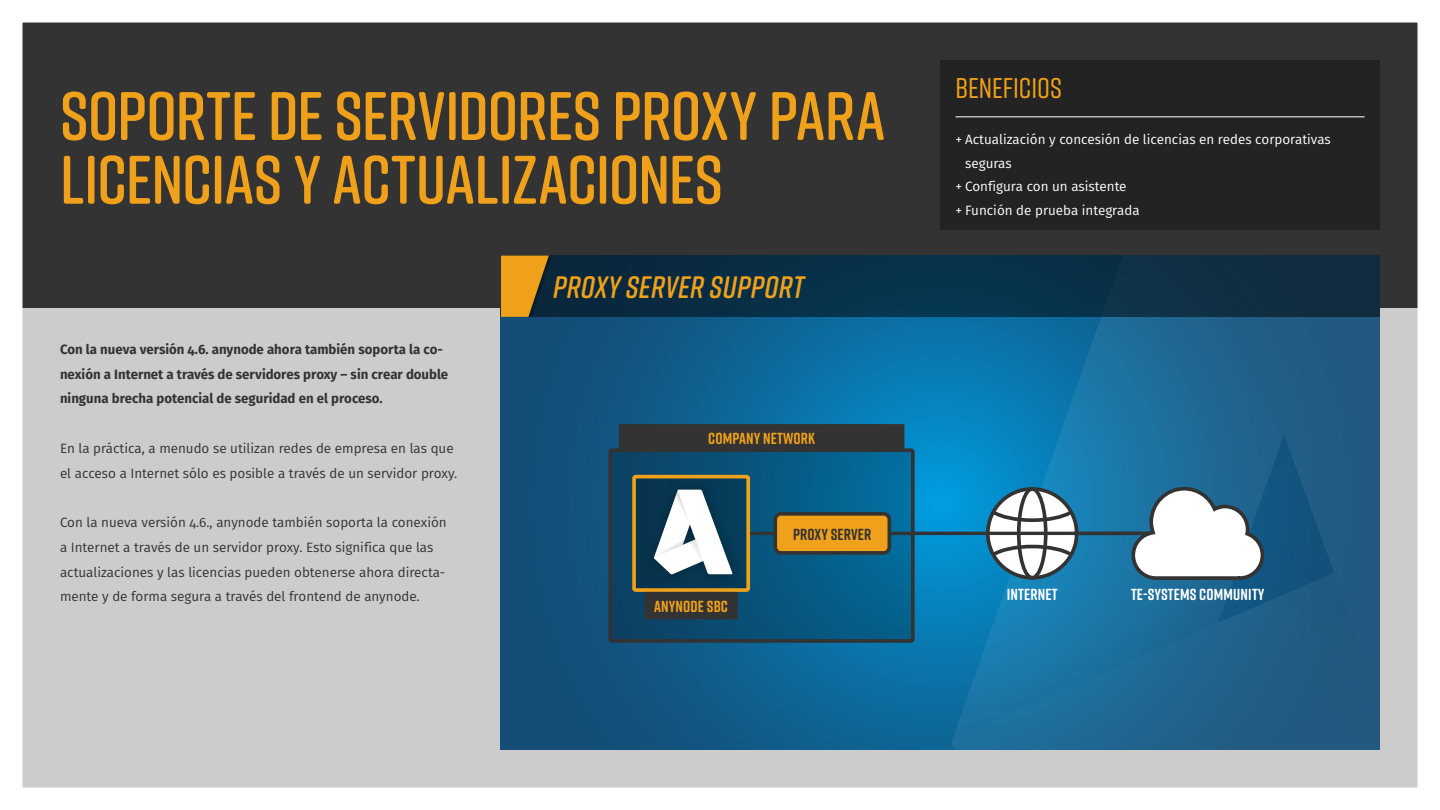
<style>
.page{position:relative;width:1440px;height:810px;background:#ccc}
.page>*{position:absolute;margin:0;border:0;box-sizing:border-box;transform-origin:0 0}
.t1{font:600 68.47px/63.8px "Rift Soft";letter-spacing:-.01em;color:#f0a11b}
.t2{font:italic 600 30.97px "Rift Soft";letter-spacing:.01em;color:#f0a11b}
.t3{font:500 28.5px "Rift Soft";color:#f0a11b}
.t4{font:700 16.05px "Rift Soft";letter-spacing:.01em;color:#fff}
.t5{font:700 16.05px "Rift Soft";letter-spacing:.01em;color:#f0a11b}
.t6{font:700 16.05px "Rift Soft";letter-spacing:.01em;color:#333}
.t7{font:13.5px/24.8px "Fira Sans";color:#333}
.t8{font:700 13.5px/24.8px "Fira Sans";color:#333}
.t9{font:13.5px "Fira Sans";color:#fff}
</style>
<div class="page">
<div style="left:0;top:0;width:1440px;height:308px;background:#333"></div>
<div style="left:940px;top:60px;width:440px;height:170px;background:#232323"></div>
<hr style="left:955px;top:116px;width:410px;height:1px;background:#fff">
<svg style="left:501px;top:317px;width:451px;height:433px;background:#0e608f"></svg>
<svg style="left:952px;top:317px;width:178px;height:433px;background:#0f7bb1"></svg>
<svg style="left:953px;top:547px;width:177px;height:192px;background:#1777a9"></svg>
<div style="left:501px;top:256px;width:879px;height:61px;background:linear-gradient(to bottom,#082d44,#073149)"></div>
<div style="left:501px;top:256px;width:52px;height:61px;background:#0a273b"></div>
<svg style="left:501px;top:256px;width:48px;height:61px"></svg>
<div style="left:610px;top:450px;width:303px;height:191px;background:linear-gradient(to right,#0f3f5e,#026b9b);border-radius:2px"></div>
<div style="left:609px;top:448px;width:306px;height:195px;border:4px solid #333;border-radius:2px"></div>
<div style="left:619px;top:424px;width:285px;height:28px;background:#333"></div>
<hr style="left:750px;top:532px;width:47px;height:3px;background:#333">
<hr style="left:891px;top:532px;width:167px;height:3px;background:#333">
<div style="left:634px;top:477px;width:114px;height:113px;background:linear-gradient(to bottom,#073651,#073550);border-radius:2px"></div>
<div style="left:632px;top:475px;width:118px;height:117px;border:4px solid #f0a11b;border-radius:2px"></div>
<div style="left:643px;top:478px;width:100px;height:108px;background:#073651"></div>
<svg style="left:654px;top:490px;width:79px;height:84px"></svg>
<div style="left:645px;top:592px;width:93px;height:27px;background:#333"></div>
<svg style="left:988px;top:489px;width:89px;height:89px;background:#dedede"></svg>
<div style="left:986px;top:487px;width:92px;height:93px;border:4px solid #333;border-radius:50%"></div>
<div style="left:1017px;top:487px;width:31px;height:93px;border:4px solid #333;border-radius:50%"></div>
<svg style="left:988px;top:507px;width:87px;height:17px"></svg>
<svg style="left:988px;top:543px;width:89px;height:17px;background:#acb2b5"></svg>
<hr style="left:986px;top:532px;width:92px;height:3px;background:#333">
<div style="left:775px;top:514px;width:114px;height:39px;background:#f0a11b;border-radius:6px"></div>
<div style="left:773px;top:512px;width:118px;height:43px;border:4px solid #333;border-radius:6px"></div>
<svg style="left:1130px;top:256px;width:250px;height:494px;background:#2b6387"></svg>
<hr style="left:1074px;top:532px;width:76px;height:3px;background:#333">
<div style="left:0;top:0;width:1440px;height:810px;border:22px solid #fff"></div>
<h1 class="t1" style="left:60px;top:82px;width:827px">SOPORTE DE SERVIDORES PROXY PARA<br>LICENCIAS Y ACTUALIZACIONES</h1>
<p class="t8" style="left:60px;top:337px;width:390px">Con la nueva versión 4.6. anynode ahora también soporta la co&shy;nexión a Internet a través de servidores proxy – sin crear double ninguna brecha potencial de seguridad en el proceso.</p>
<p class="t7" style="left:60px;top:436px;width:399px">En la práctica, a menudo se utilizan redes de empresa en las que el acceso a Internet sólo es posible a través de un servidor proxy.</p>
<p class="t7" style="left:60px;top:510px;width:388px">Con la nueva versión 4.6., anynode también soporta la conexión a Internet a través de un servidor proxy. Esto significa que las actualizaciones y las licencias pueden obtenerse ahora directa&shy;mente y de forma segura a través del frontend de anynode.</p>
<h2 class="t2" style="left:553px;top:265px;width:253px">PROXY SERVER SUPPORT</h2>
<p class="t5" style="left:708px;top:427px;width:108px">COMPANY NETWORK</p>
<p class="t5" style="left:654px;top:595px;width:75px">ANYNODE SBC</p>
<p class="t6" style="left:793px;top:523px;width:80px">PROXY SERVER</p>
<h3 class="t3" style="left:955px;top:68px;width:108px">BENEFICIOS</h3>
<p class="t9" style="left:955px;top:130px;width:377px">+ Actualización y concesión de licencias en redes corporativas</p>
<p class="t9" style="left:965px;top:153px;width:48px">seguras</p>
<p class="t9" style="left:955px;top:176px;width:173px">+ Configura con un asistente</p>
<p class="t9" style="left:955px;top:200px;width:186px">+ Función de prueba integrada</p>
<p class="t4" style="left:1007px;top:583px;width:52px">INTERNET</p>
<p class="t4" style="left:1131px;top:583px;width:135px">TE-SYSTEMS COMMUNITY</p>
</div>
